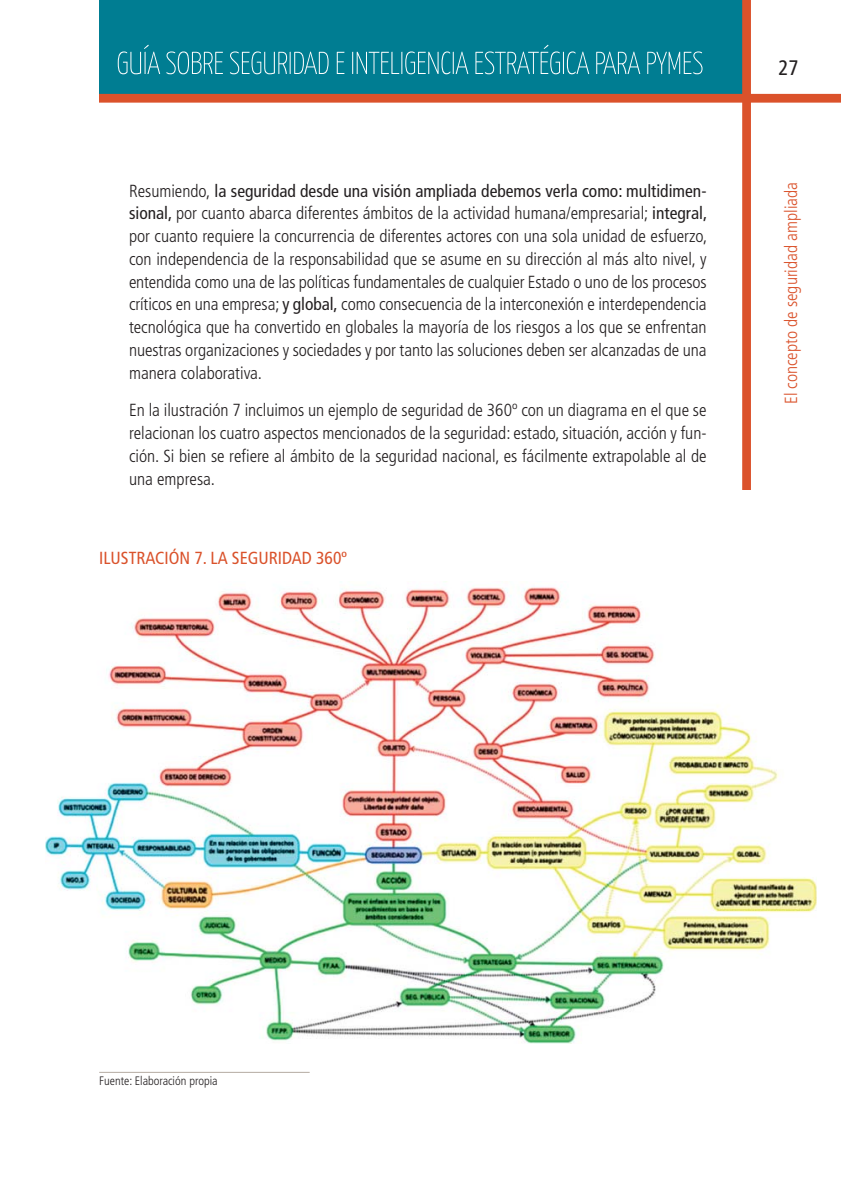
<style>
.page{position:relative;width:842px;height:1190px;background:#fff}
.page>*{position:absolute;margin:0;border:0;box-sizing:border-box;transform-origin:0 0}
.t1{font:condensed 21px "Frutiger";color:#231f20}
.t2{font:300 condensed 17.5px/22.8px "Frutiger";color:#231f20;text-align:justify}
.t3{font:300 condensed 17.5px "Frutiger";color:#da522b}
.t4{font:condensed 17.5px "Frutiger";color:#da522b}
.t5{font:300 condensed 12.25px "Frutiger";color:#231f20}
.s1{font-weight:400}
</style>
<div class="page">
<div style="left:99px;top:0;width:646px;height:95px;background:#007d92"></div>
<div style="left:742px;top:0;width:9px;height:490px;background:#db522b"></div>
<div style="left:99px;top:94px;width:741px;height:9px;background:#db522b"></div>
<svg style="left:118px;top:45px;width:42px;height:29px"></svg>
<svg style="left:166px;top:51px;width:57px;height:23px"></svg>
<svg style="left:230px;top:51px;width:98px;height:23px"></svg>
<svg style="left:337px;top:52px;width:7px;height:22px"></svg>
<svg style="left:352px;top:51px;width:116px;height:23px"></svg>
<svg style="left:475px;top:45px;width:114px;height:29px"></svg>
<svg style="left:596px;top:52px;width:44px;height:22px"></svg>
<svg style="left:647px;top:51px;width:55px;height:23px"></svg>
<img style="left:45px;top:587px;width:772px;height:456px">
<hr style="left:99px;top:1072px;width:211px;height:1px;background:#b4aba2">
<p class="t2" style="left:129px;top:181px;width:580px">Resumiendo, <span class="s1">la seguridad desde una visión ampliada debemos verla como: multidimen&shy;sional,</span> por cuanto abarca diferentes ámbitos de la actividad humana/empresarial; <span class="s1">integral, </span>por cuanto requiere la concurrencia de diferentes actores con una sola unidad de esfuerzo, con independencia de la responsabilidad que se asume en su dirección al más alto nivel, y entendida como una de las políticas fundamentales de cualquier Estado o uno de los procesos críticos en una empresa; <span class="s1">y global,</span> como consecuencia de la interconexión e interdependencia tecnológica que ha convertido en globales la mayoría de los riesgos a los que se enfrentan nuestras organizaciones y sociedades y por tanto las soluciones deben ser alcanzadas de una manera colaborativa.</p>
<p class="t2" style="left:129px;top:400px;width:579px">En la ilustración 7 incluimos un ejemplo de seguridad de 360º con un diagrama en el que se relacionan los cuatro aspectos mencionados de la seguridad: estado, situación, acción y fun&shy;ción. Si bien se refiere al ámbito de la seguridad nacional, es fácilmente extrapolable al de una empresa.</p>
<p class="t4" style="left:99px;top:551px;width:249px">ILUSTRACIÓN 7. LA SEGURIDAD 360º</p>
<p class="t1" style="left:778px;top:59px;width:22px">27</p>
<p class="t3" style="left:784px;top:404px;width:223px;rotate:-90deg">El concepto de seguridad ampliada</p>
<p class="t5" style="left:99px;top:1076px;width:120px">Fuente: Elaboración propia</p>
</div>
